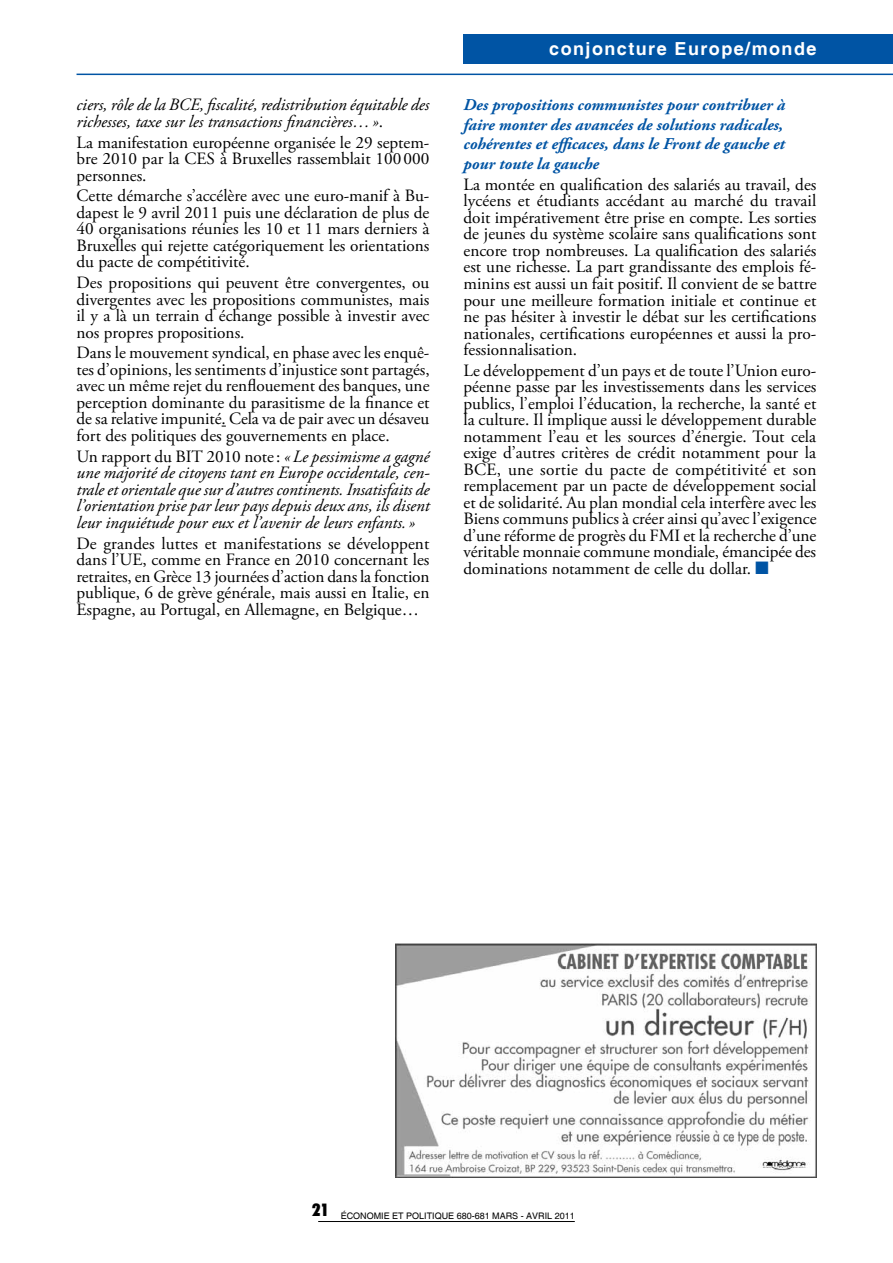
<style>
.page{position:relative;width:893px;height:1263px;background:#fff}
.page>*{position:absolute;margin:0;border:0;box-sizing:border-box;transform-origin:0 0}
.t1{font:700 18px "Helvetica";letter-spacing:.08em;color:#fff}
.t2{font:17.25px/16.5px "Adobe Garamond Pro";color:#000;text-align:justify}
.t3{font:italic 17.25px/16.5px "Adobe Garamond Pro";color:#000}
.t4{font:900 condensed 17.25px "Futura BT";color:#000}
.t5{font:italic 700 16.5px/19.8px "Adobe Garamond Pro";color:#0054a4;text-align:justify}
.t6{font:9px "Helvetica";color:#000}
.s1{font-style:normal}
</style>
<div class="page">
<hr style="left:77px;top:74px;width:816px;height:1px;background:#0054a4">
<div style="left:463px;top:34px;width:430px;height:30px;background:#0054a4"></div>
<hr style="left:318px;top:1221px;width:257px;height:1px;background:#000">
<img style="left:395px;top:943px;width:421px;height:235px">
<p class="t3" style="left:77px;top:97px;width:354px">ciers, rôle de la BCE, fiscalité, redistribution équitable des richesses, taxe sur les transactions financières…»<span class="s1">.</span></p>
<p class="t2" style="left:77px;top:134px;width:354px">La manifestation européenne organisée le 29 septem&shy;bre 2010 par la CES à Bruxelles rassemblait 100000 personnes.</p>
<p class="t2" style="left:77px;top:188px;width:354px">Cette démarche s’accélère avec une euro-manif à Bu&shy;dapest le 9 avril 2011 puis une déclaration de plus de 40 organisations réunies les 10 et 11 mars derniers à Bruxelles qui rejette catégoriquement les orientations du pacte de compétitivité.</p>
<p class="t2" style="left:77px;top:275px;width:354px">Des propositions qui peuvent être convergentes, ou divergentes avec les propositions communistes, mais il y a là un terrain d échange possible à investir avec nos propres propositions.</p>
<p class="t2" style="left:77px;top:345px;width:355px">Dans le mouvement syndical, en phase avec les enquê&shy;tes d’opinions, les sentiments d’injustice sont partagés, avec un même rejet du renflouement des banques, une perception dominante du parasitisme de la finance et de sa relative impunité. Cela va de pair avec un désaveu fort des politiques des gouvernements en place.</p>
<p class="t3" style="left:77px;top:448px;width:355px;text-align:justify"><span class="s1">Un rapport du BIT 2010 note:</span> «Le pessimisme a gagné une majorité de citoyens tant en Europe occidentale, cen&shy;trale et orientale que sur d’autres continents. Insatisfaits de l’orientation prise par leur pays depuis deux ans, ils disent leur inquiétude pour eux et l’avenir de leurs enfants. »</p>
<p class="t2" style="left:77px;top:535px;width:355px">De grandes luttes et manifestations se développent dans l’UE, comme en France en 2010 concernant les retraites, en Grèce 13 journées d’action dans la fonction publique, 6 de grève générale, mais aussi en Italie, en Espagne, au Portugal, en Allemagne, en Belgique…</p>
<p class="t1" style="left:549px;top:37px;width:269px">conjoncture Europe/monde</p>
<p class="t5" style="left:463px;top:95px;width:323px">Des propositions communistes pour contribuer à faire monter des avancées de solutions radicales, cohérentes et efficaces, dans le Front de gauche et pour toute la gauche</p>
<p class="t2" style="left:463px;top:177px;width:354px">La montée en qualification des salariés au travail, des lycéens et étudiants accédant au marché du travail doit impérativement être prise en compte. Les sorties de jeunes du système scolaire sans qualifications sont encore trop nombreuses. La qualification des salariés est une richesse. La part grandissante des emplois fé&shy;minins est aussi un fait positif. Il convient de se battre pour une meilleure formation initiale et continue et ne pas hésiter à investir le débat sur les certifications nationales, certifications européennes et aussi la pro&shy;fessionnalisation.</p>
<p class="t2" style="left:463px;top:363px;width:355px">Le développement d’un pays et de toute l’Union euro&shy;péenne passe par les investissements dans les services publics, l’emploi l’éducation, la recherche, la santé et la culture. Il implique aussi le développement durable notamment l’eau et les sources d’énergie. Tout cela exige d’autres critères de crédit notamment pour la BCE, une sortie du pacte de compétitivité et son remplacement par un pacte de développement social et de solidarité. Au plan mondial cela interfère avec les Biens communs publics à créer ainsi qu’avec l’exigence d’une réforme de progrès du FMI et la recherche d’une véritable monnaie commune mondiale, émancipée des dominations notamment de celle du dollar.</p>
<p class="t4" style="left:312px;top:1200px;width:19px">21</p>
<p class="t6" style="left:341px;top:1210px;width:236px">ÉCONOMIE ET POLITIQUE 680-681 MARS - AVRIL 2011</p>
</div>
